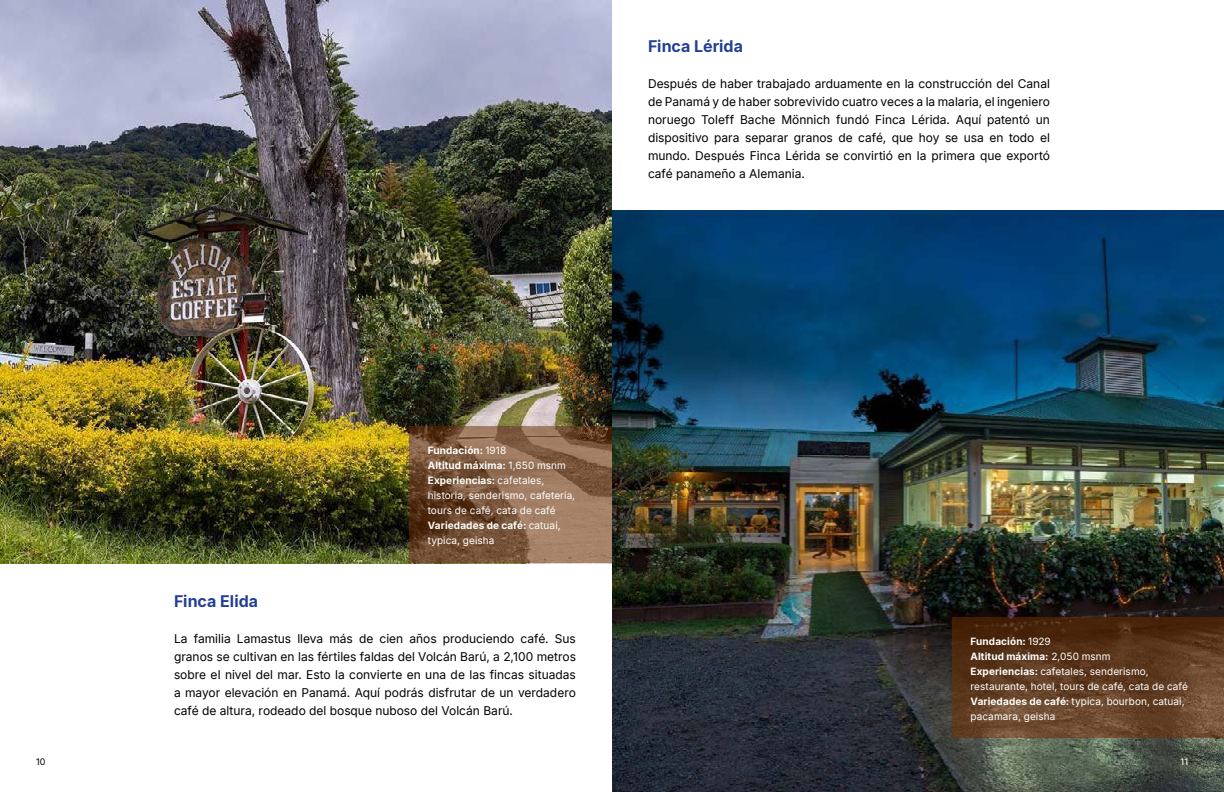
<style>
.page{position:relative;width:1224px;height:792px;background:#fff}
.page>*{position:absolute;margin:0;border:0;box-sizing:border-box;transform-origin:0 0}
.t1{font:700 16px "Inter";color:#223f94}
.t2{font:12px/18px "Inter";color:#000;text-align:justify}
.t3{font:10px/15px "Inter";letter-spacing:.01em;color:#fff}
.t4{font:9px "Inter";color:#000}
.t5{font:9px "Inter";color:#fff}
.s1{font-weight:700}
</style>
<div class="page">
<img style="left:0;top:0;width:612px;height:563px">
<img style="left:612px;top:210px;width:612px;height:582px">
<svg style="left:410px;top:426px;width:202px;height:137px"></svg>
<svg style="left:953px;top:617px;width:271px;height:121px"></svg>
<h1 class="t1" style="left:648px;top:34px;width:96px">Finca Lérida</h1>
<p class="t2" style="left:648px;top:74px;width:404px">Después de haber trabajado arduamente en la construcción del Canal de Panamá y de haber sobrevivido cuatro veces a la malaria, el ingeniero noruego Toleff Bache Mönnich fundó Finca Lérida. Aquí patentó un dispositivo para separar granos de café, que hoy se usa en todo el mundo. Después Finca Lérida se convirtió en la primera que exportó café panameño a Alemania.</p>
<p class="t3" style="left:428px;top:442px;width:149px"><span class="s1">Fundación:</span> 1918<br><span class="s1">Altitud máxima:</span> 1,650 msnm<br><span class="s1">Experiencias:</span> cafetales, historia, senderismo, cafetería, tours de café, cata de café<br><span class="s1">Variedades de café:</span> catuai, typica, geisha</p>
<h1 class="t1" style="left:174px;top:589px;width:86px">Finca Elida</h1>
<p class="t2" style="left:174px;top:629px;width:404px">La familia Lamastus lleva más de cien años produciendo café. Sus granos se cultivan en las fértiles faldas del Volcán Barú, a 2,100 metros sobre el nivel del mar. Esto la convierte en una de las fincas situadas a mayor elevación en Panamá. Aquí podrás disfrutar de un verdadero café de altura, rodeado del bosque nuboso del Volcán Barú.</p>
<p class="t3" style="left:971px;top:633px;width:219px"><span class="s1">Fundación:</span> 1929<br><span class="s1">Altitud máxima:</span> 2,050 msnm<br><span class="s1">Experiencias:</span> cafetales, senderismo, restaurante, hotel, tours de café, cata de café<br><span class="s1">Variedades de café:</span> typica, bourbon, catuai, pacamara, geisha</p>
<p class="t4" style="left:36px;top:755px;width:11px">10</p>
<p class="t5" style="left:1181px;top:755px;width:9px">11</p>
</div>
